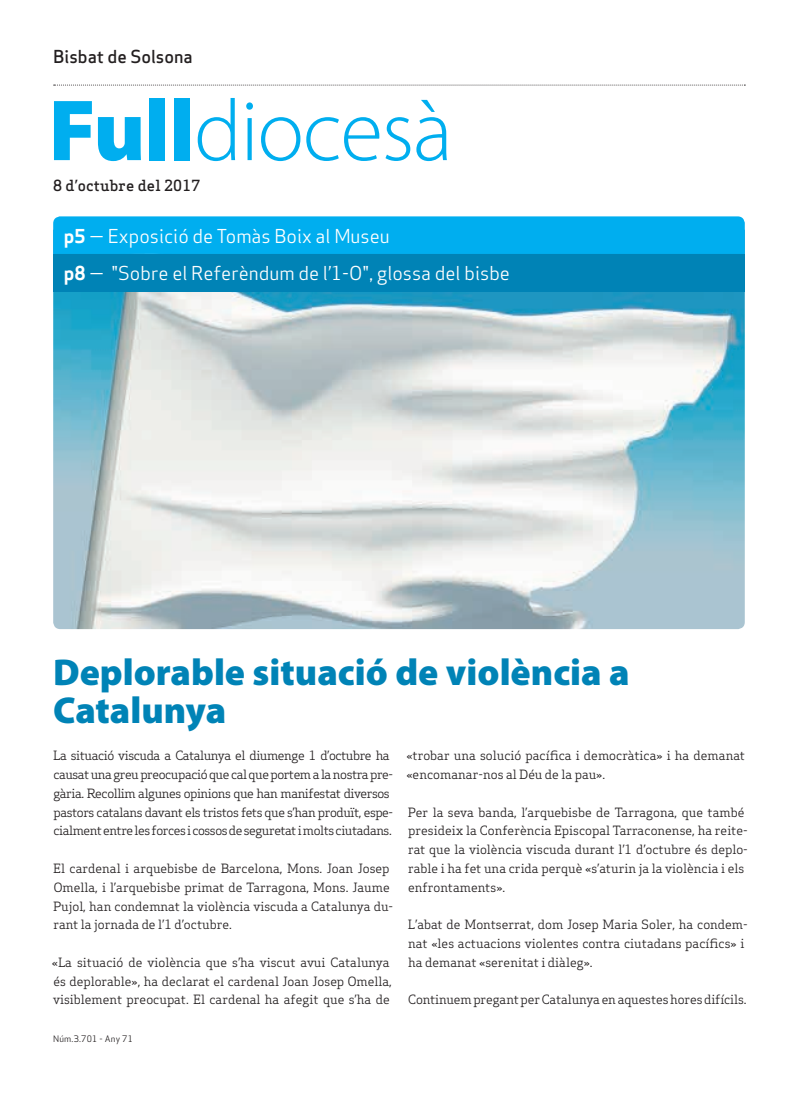
<style>
.page{position:relative;width:798px;height:1099px;background:#fff}
.page>*{position:absolute;margin:0;border:0;box-sizing:border-box;transform-origin:0 0}
.Titulars{font:300 87.5px "Myriad Pro";letter-spacing:-.015em;color:#00aeef}
.Titulars-2{font:900 37.5px "Myriad Pro";color:#0083b6}
.Destacat_Portada{font:18.75px "Apex Sans Book T";color:#fff}
.Capçalera{font:17.5px "Apex Sans Medium T";color:#231f20}
.Data{font:500 15px "Apex Serif";letter-spacing:.01em;color:#231f20}
.Text_General{font:12.5px/18.8px "Apex Serif";color:#231f20}
.Text_General-2{font:12.5px/18.8px "Apex Serif";letter-spacing:-.035em;color:#231f20}
.Titulars-3{font:8.75px "Apex Sans Book T";letter-spacing:.02em;color:#231f20}
.s1{font-weight:900}
.s2{font-family:"Apex Sans Bold T"}
</style>
<div class="page">
<img style="left:53px;top:291px;width:691px;height:338px">
<svg style="left:54px;top:85px;width:691px;height:1px"></svg>
<div style="left:53px;top:216px;width:691px;height:38px;background:#00aeef"></div>
<div style="left:53px;top:254px;width:691px;height:37px;background:#0083b6"></div>
<p class="Capçalera" style="left:53px;top:45px;width:141px">Bisbat de Solsona</p>
<p class="Titulars" style="left:49px;top:78px;width:405px"><span class="s1">Full</span>diocesà</p>
<p class="Data" style="left:53px;top:176px;width:149px">8 d’octubre del 2017</p>
<p class="Destacat_Portada" style="left:64px;top:224px;width:327px"><span class="s2">p5</span> — Exposició de Tomàs Boix al Museu</p>
<p class="Destacat_Portada" style="left:64px;top:261px;width:447px"><span class="s2">p8</span> — "Sobre el Referèndum de l’1-O", glossa del bisbe</p>
<p class="Titulars-2" style="left:53px;top:647px;width:578px">Deplorable situació de violència a</p>
<p class="Titulars-2" style="left:53px;top:685px;width:174px">Catalunya</p>
<p class="Text_General-2" style="left:53px;top:746px;width:341px">La situació viscuda a Catalunya el diumenge 1 d’octubre ha causat una greu preocupació que cal que portem a la nostra pre&shy;gària. Recollim algunes opinions que han manifestat diversos pastors catalans davant els tristos fets que s’han produït, espe&shy;cialment entre les forces i cossos de seguretat i molts ciutadans.</p>
<p class="Text_General" style="left:53px;top:858px;width:341px">El cardenal i arquebisbe de Barcelona, Mons. Joan Josep Omella, i l’arquebisbe primat de Tarragona, Mons. Jaume Pujol, han condemnat la violència viscuda a Catalunya du&shy;rant la jornada de l’1 d’octubre.</p>
<p class="Text_General" style="left:52px;top:952px;width:341px">«La situació de violència que s’ha viscut avui Catalunya és deplorable», ha declarat el cardenal Joan Josep Omella, visiblement preocupat. El cardenal ha afegit que s’ha de</p>
<p class="Titulars-3" style="left:53px;top:1032px;width:81px">Núm.3.701 - Any 71</p>
<p class="Text_General" style="left:406px;top:746px;width:340px">«trobar una solució pacífica i democràtica» i ha demanat «encomanar-nos al Déu de la pau».</p>
<p class="Text_General" style="left:408px;top:802px;width:341px">Per la seva banda, l’arquebisbe de Tarragona, que també presideix la Conferència Episcopal Tarraconense, ha reite&shy;rat que la violència viscuda durant l’1 d’octubre és deplo&shy;rable i ha fet una crida perquè «s’aturin ja la violència i els enfrontaments».</p>
<p class="Text_General" style="left:408px;top:915px;width:341px">L’abat de Montserrat, dom Josep Maria Soler, ha condem&shy;nat «les actuacions violentes contra ciutadans pacífics» i ha demanat «serenitat i diàleg».</p>
<p class="Text_General" style="left:408px;top:990px;width:339px">Continuem pregant per Catalunya en aquestes hores difícils.</p>
</div>
